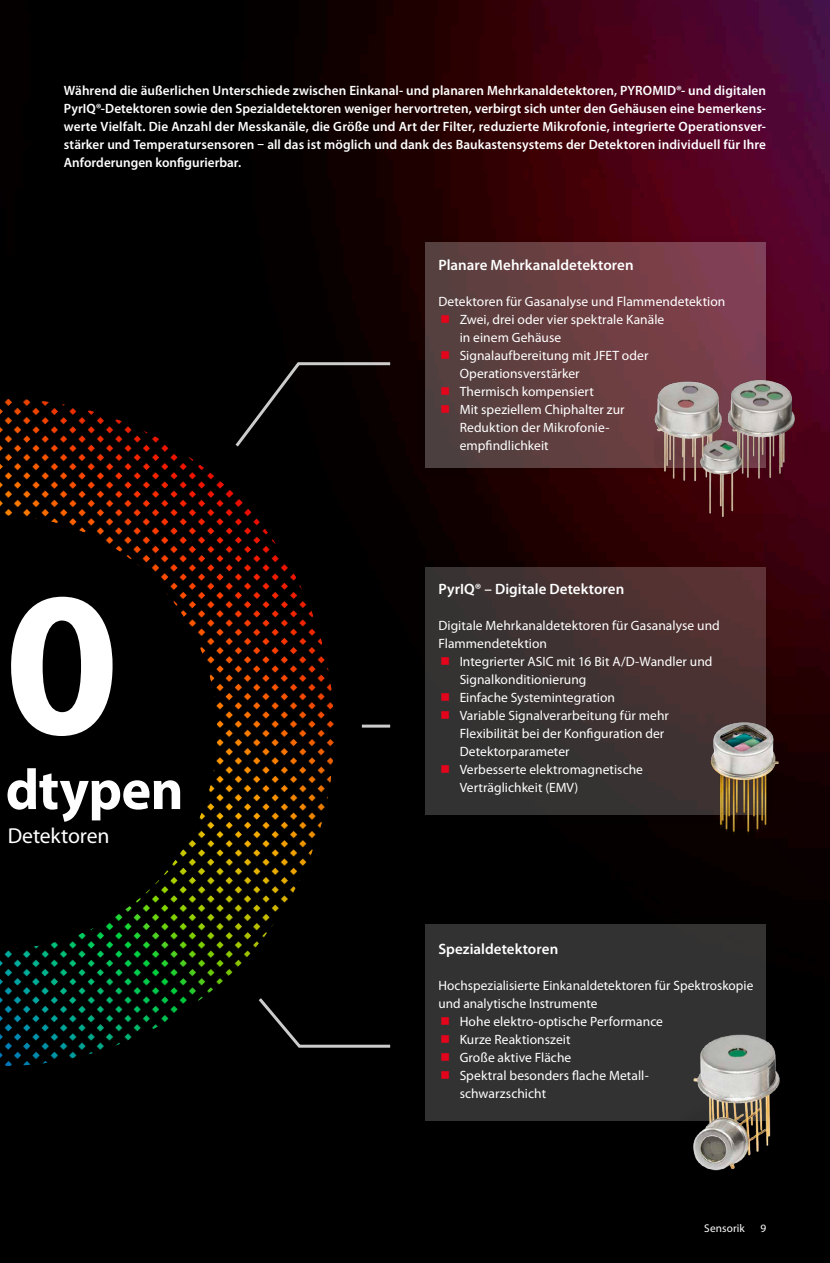
<style>
.page{position:relative;width:830px;height:1263px;background:#fff}
.page>*{position:absolute;margin:0;border:0;box-sizing:border-box;transform-origin:0 0}
.t1{font:700 207.3px "Myriad Pro";color:#fff}
.t2{font:700 57.45px "Myriad Pro";letter-spacing:-.01em;color:#fff}
.t3{font:21.75px "Myriad Pro";letter-spacing:-.005em;color:#fff}
.t4{font:600 15px "Myriad Pro";letter-spacing:.005em;color:#fff}
.t5{font:13.5px/18px "Myriad Pro";letter-spacing:.005em;color:#fff}
.t6{font:600 13.5px/18px "Myriad Pro";letter-spacing:.005em;color:#fff;text-align:justify}
.t7{font:11.25px "Myriad Pro";letter-spacing:.01em;color:#fff}
</style>
<div class="page">
<img style="left:0;top:0;width:829px;height:1263px">
<div style="left:414px;top:231px;width:363px;height:249px;background:#000;opacity:.25"></div>
<div style="left:425px;top:242px;width:340px;height:226px;background:linear-gradient(to right,#513f3a,#853f51)"></div>
<div style="left:414px;top:556px;width:363px;height:271px;background:#000;opacity:.25"></div>
<div style="left:425px;top:568px;width:340px;height:247px;background:linear-gradient(to right,#2f3232,#533233)"></div>
<hr style="left:361px;top:725px;width:29px;height:3px;background:#fff">
<div style="left:414px;top:912px;width:363px;height:220px;background:#000"></div>
<div style="left:425px;top:924px;width:340px;height:196px;background:#323232"></div>
<img style="left:650px;top:995px;width:141px;height:200px">
<svg style="left:234px;top:361px;width:157px;height:87px;background:#0e0909"></svg>
<img style="left:701px;top:712px;width:81px;height:129px">
<svg style="left:334px;top:997px;width:57px;height:52px;background:#0b0b0b"></svg>
<img style="left:0;top:398px;width:334px;height:668px">
<img style="left:654px;top:373px;width:152px;height:149px">
<svg style="left:441px;top:315px;width:7px;height:7px"></svg>
<svg style="left:441px;top:351px;width:7px;height:7px"></svg>
<svg style="left:441px;top:387px;width:7px;height:7px"></svg>
<svg style="left:441px;top:405px;width:7px;height:7px"></svg>
<svg style="left:441px;top:657px;width:7px;height:7px"></svg>
<svg style="left:441px;top:693px;width:7px;height:7px"></svg>
<svg style="left:441px;top:711px;width:7px;height:7px"></svg>
<svg style="left:441px;top:765px;width:7px;height:7px"></svg>
<p class="t6" style="left:64px;top:81px;width:703px">Während die äußerlichen Unterschiede zwischen Einkanal- und planaren Mehrkanaldetektoren, PYROMID®- und digitalen PyrIQ®-Detektoren sowie den Spezialdetektoren weniger hervortreten, verbirgt sich unter den Gehäusen eine bemerkens&shy;werte Vielfalt. Die Anzahl der Messkanäle, die Größe und Art der Filter, reduzierte Mikrofonie, integrierte Operationsver&shy;stärker und Temperatursensoren – all das ist möglich und dank des Baukastensystems der Detektoren individuell für Ihre Anforderungen konfigurierbar.</p>
<h1 class="t1" style="left:4px;top:529px;width:117px">0</h1>
<h2 class="t2" style="left:6px;top:752px;width:179px">dtypen</h2>
<h3 class="t3" style="left:8px;top:824px;width:103px">Detektoren</h3>
<p class="t4" style="left:438px;top:255px;width:197px">Planare Mehrkanaldetektoren</p>
<p class="t5" style="left:459px;top:293px;width:267px;text-indent:-21px">Detektoren für Gasanalyse und Flammendetektion<br>Zwei, drei oder vier spektrale Kanäle<br>in einem Gehäuse<br>Signalaufbereitung mit JFET oder<br>Operationsverstärker<br>Thermisch kompensiert<br>Mit speziellem Chiphalter zur<br>Reduktion der Mikrofonie-<br>empfindlichkeit</p>
<p class="t4" style="left:438px;top:579px;width:187px">PyrIQ® – Digitale Detektoren</p>
<p class="t5" style="left:438px;top:617px;width:283px">Digitale Mehrkanaldetektoren für Gasanalyse und<br>Flammendetektion</p>
<p class="t5" style="left:459px;top:653px;width:254px">Integrierter ASIC mit 16 Bit A/D-Wandler und<br>Signalkonditionierung<br>Einfache Systemintegration<br>Variable Signalverarbeitung für mehr<br>Flexibilität bei der Konfiguration der<br>Detektorparameter<br>Verbesserte elektromagnetische<br>Verträglichkeit (EMV)</p>
<p class="t4" style="left:438px;top:939px;width:121px">Spezialdetektoren</p>
<p class="t5" style="left:438px;top:977px;width:316px">Hochspezialisierte Einkanaldetektoren für Spektroskopie</p>
<p class="t5" style="left:438px;top:995px;width:160px">und analytische Instrumente</p>
<p class="t5" style="left:459px;top:1013px;width:205px">Hohe elektro-optische Performance</p>
<p class="t5" style="left:459px;top:1031px;width:112px">Kurze Reaktionszeit</p>
<p class="t5" style="left:459px;top:1049px;width:113px">Große aktive Fläche</p>
<p class="t5" style="left:459px;top:1067px;width:190px">Spektral besonders flache Metall-</p>
<p class="t5" style="left:459px;top:1085px;width:88px">schwarzschicht</p>
<p class="t7" style="left:704px;top:1222px;width:42px">Sensorik</p>
<p class="t7" style="left:760px;top:1222px;width:7px">9</p>
</div>
